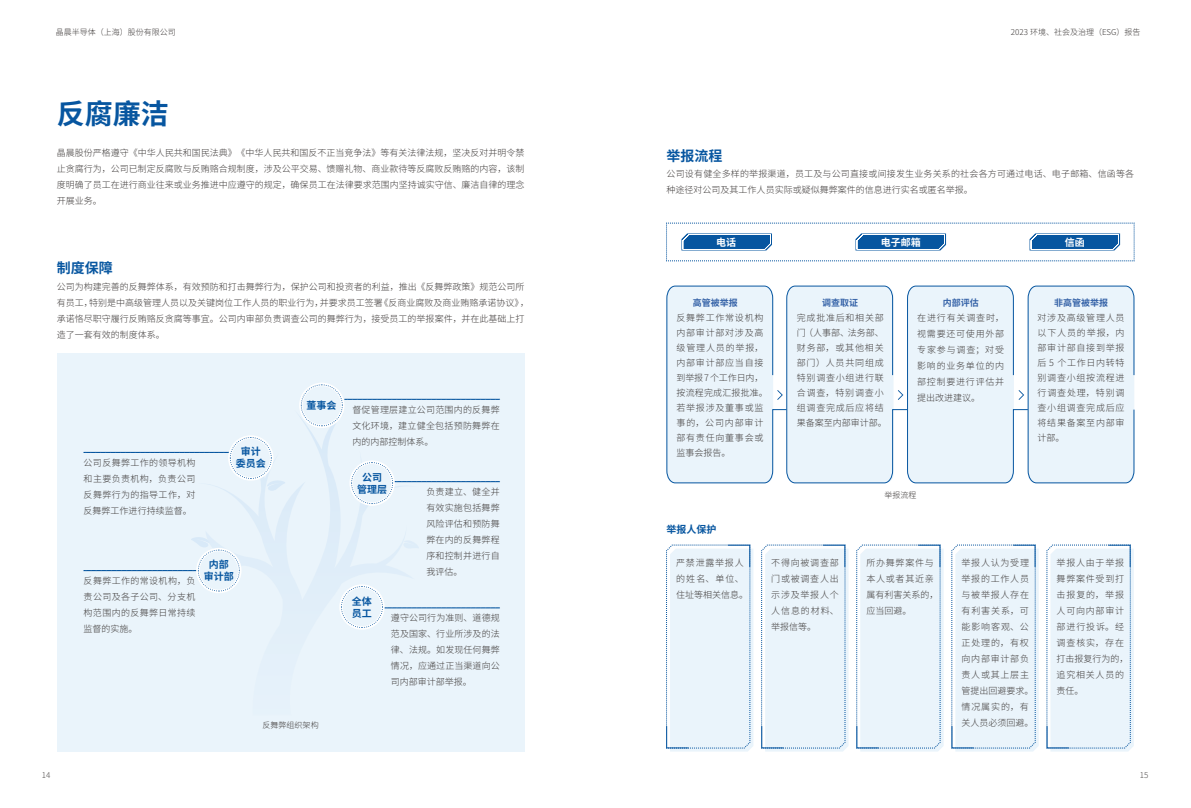
<style>
.page{position:relative;width:1191px;height:808px;background:#fff}
.page>*{position:absolute;margin:0;border:0;box-sizing:border-box;transform-origin:0 0}
.t1{font:700 28px "Source Han Sans CN";color:#0756a0}
.t2{font:700 14px "Source Han Sans CN";color:#0756a0}
.t3{font:700 10px/12px "Source Han Sans CN";color:#0756a0;text-align:center}
.t4{font:700 10px "Source Han Sans CN";color:#fff}
.t5{font:300 9px/16px "Source Han Sans CN";letter-spacing:.025em;color:#3e3a39;text-align:justify}
.t6{font:300 9px/16px "Source Han Sans CN";letter-spacing:.085em;color:#3e3a39}
.t7{font:300 9px/16px "Source Han Sans CN";color:#3e3a39}
.t8{font:300 9px/15px "Source Han Sans CN";letter-spacing:.08em;color:#3e3a39}
.t9{font:700 9px "Source Han Sans CN";color:#3663a8}
.t10{font:300 8px "Source Han Sans CN";color:#3e3a39}
.t11{font:300 8px "Source Han Sans CN";color:#4c4948}
</style>
<div class="page">
<div style="left:57px;top:353px;width:467px;height:398px;background:#eaf4fb"></div>
<svg style="left:666px;top:545px;width:87px;height:206px;background:#e7f2f9"></svg>
<svg style="left:761px;top:545px;width:87px;height:206px;background:#e7f2f9"></svg>
<svg style="left:856px;top:545px;width:87px;height:206px;background:#e7f2f9"></svg>
<svg style="left:951px;top:545px;width:87px;height:206px;background:#e7f2f9"></svg>
<svg style="left:1046px;top:545px;width:87px;height:206px;background:#e7f1f9"></svg>
<svg style="left:666px;top:223px;width:469px;height:39px"></svg>
<svg style="left:666px;top:286px;width:468px;height:197px;background:#e6f1f9"></svg>
<svg style="left:206px;top:427px;width:198px;height:166px"></svg>
<svg style="left:403px;top:540px;width:15px;height:9px"></svg>
<svg style="left:84px;top:436px;width:202px;height:56px"></svg>
<div style="left:232px;top:439px;width:38px;height:38px;background:#eaf4fb;border-radius:50%"></div>
<svg style="left:84px;top:536px;width:156px;height:56px"></svg>
<div style="left:200px;top:551px;width:38px;height:39px;background:#eaf4fb;border-radius:50%"></div>
<div style="left:339px;top:584px;width:46px;height:46px;background:#fff;border-radius:50%"></div>
<svg style="left:340px;top:585px;width:159px;height:43px"></svg>
<div style="left:343px;top:588px;width:38px;height:38px;background:#eaf4fb;border-radius:50%"></div>
<div style="left:349px;top:460px;width:46px;height:46px;background:#fff;border-radius:50%"></div>
<svg style="left:350px;top:462px;width:149px;height:43px"></svg>
<div style="left:353px;top:464px;width:38px;height:38px;background:#eaf4fb;border-radius:50%"></div>
<svg style="left:300px;top:384px;width:199px;height:43px"></svg>
<p class="t10" style="left:56px;top:27px;width:121px">晶晨半导体（上海）股份有限公司</p>
<p class="t10" style="left:1011px;top:27px;width:131px">2023 环境、社会及治理（ESG）报告</p>
<h1 class="t1" style="left:57px;top:98px;width:113px">反腐廉洁</h1>
<p class="t5" style="left:57px;top:145px;width:469px">晶晨股份严格遵守《中华人民共和国民法典》《中华人民共和国反不正当竞争法》等有关法律法规，坚决反对并明令禁止贪腐行为，公司已制定反腐败与反贿赂合规制度，涉及公平交易、馈赠礼物、商业款待等反腐败反贿赂的内容，该制度明确了员工在进行商业往来或业务推进中应遵守的规定，确保员工在法律要求范围内坚持诚实守信、廉洁自律的理念开展业务。</p>
<h2 class="t2" style="left:57px;top:260px;width:57px">制度保障</h2>
<p class="t7" style="left:57px;top:278px;width:474px">公司为构建完善的反舞弊体系，有效预防和打击舞弊行为，保护公司和投资者的利益，推出《反舞弊政策》规范公司所有员工，特别是中高级管理人员以及关键岗位工作人员的职业行为，并要求员工签署《反商业腐败及商业贿赂承诺协议》，承诺恪尽职守履行反贿赂反贪腐等事宜。公司内审部负责调查公司的舞弊行为，接受员工的举报案件，并在此基础上打造了一套有效的制度体系。</p>
<p class="t5" style="left:84px;top:454px;width:113px">公司反舞弊工作的领导机构和主要负责机构，负责公司反舞弊行为的指导工作，对反舞弊工作进行持续监督。</p>
<p class="t3" style="left:236px;top:446px;width:31px">审计委员会</p>
<p class="t5" style="left:84px;top:573px;width:113px">反舞弊工作的常设机构，负责公司及各子公司、分支机构范围内的反舞弊日常持续监督的实施。</p>
<p class="t3" style="left:204px;top:559px;width:31px">内部审计部</p>
<p class="t3" style="left:306px;top:400px;width:31px">董事会</p>
<p class="t10" style="left:263px;top:720px;width:57px">反舞弊组织架构</p>
<p class="t5" style="left:352px;top:401px;width:149px">督促管理层建立公司范围内的反舞弊文化环境，建立健全包括预防舞弊在内的内部控制体系。</p>
<p class="t3" style="left:357px;top:471px;width:31px">公司管理层</p>
<p class="t5" style="left:426px;top:484px;width:75px">负责建立、健全并有效实施包括舞弊风险评估和预防舞弊在内的反舞弊程序和控制并进行自我评估。</p>
<p class="t5" style="left:391px;top:610px;width:110px">遵守公司行为准则、道德规范及国家、行业所涉及的法律、法规。如发现任何舞弊情况，应通过正当渠道向公司内部审计部举报。</p>
<p class="t3" style="left:352px;top:595px;width:21px;text-align:left">全体员工</p>
<h2 class="t2" style="left:666px;top:148px;width:57px">举报流程</h2>
<p class="t5" style="left:666px;top:166px;width:469px">公司设有健全多样的举报渠道，员工及与公司直接或间接发生业务关系的社会各方可通过电话、电子邮箱、信函等各种途径对公司及其工作人员实际或疑似舞弊案件的信息进行实名或匿名举报。</p>
<p class="t4" style="left:716px;top:236px;width:21px">电话</p>
<p class="t4" style="left:880px;top:236px;width:41px">电子邮箱</p>
<p class="t4" style="left:1064px;top:236px;width:21px">信函</p>
<p class="t9" style="left:693px;top:297px;width:46px">高管被举报</p>
<p class="t8" style="left:676px;top:310px;width:93px">反舞弊工作常设机构内部审计部对涉及高级管理人员的举报，内部审计部应当自接到举报7个工作日内，按流程完成汇报批准。若举报涉及董事或监事的，公司内部审计部有责任向董事会或监事会报告。</p>
<p class="t3" style="left:666px;top:524px;width:51px">举报人保护</p>
<p class="t9" style="left:822px;top:297px;width:37px">调查取证</p>
<p class="t9" style="left:942px;top:297px;width:37px">内部评估</p>
<p class="t9" style="left:1054px;top:297px;width:55px">非高管被举报</p>
<p class="t8" style="left:797px;top:310px;width:91px">完成批准后和相关部门（人事部、法务部、财务部，或其他相关部门）人员共同组成特别调查小组进行联合调查，特别调查小组调查完成后应将结果备案至内部审计部。</p>
<p class="t5" style="left:917px;top:310px;width:88px">在进行有关调查时，视需要还可使用外部专家参与调查；对受影响的业务单位的内部控制要进行评估并提出改进建议。</p>
<p class="t5" style="left:1037px;top:310px;width:88px;line-height:15px">对涉及高级管理人员以下人员的举报，内部审计部自接到举报后 5 个工作日内转特别调查小组按流程进行调查处理，特别调查小组调查完成后应将结果备案至内部审计部。</p>
<p class="t10" style="left:884px;top:491px;width:33px">举报流程</p>
<p class="t6" style="left:676px;top:554px;width:73px">严禁泄露举报人的姓名、单位、住址等相关信息。</p>
<p class="t5" style="left:771px;top:554px;width:69px">不得向被调查部门或被调查人出示涉及举报人个人信息的材料、举报信等。</p>
<p class="t6" style="left:866px;top:554px;width:73px">所办舞弊案件与本人或者其近亲属有利害关系的，应当回避。</p>
<p class="t6" style="left:961px;top:554px;width:73px">举报人认为受理举报的工作人员与被举报人存在有利害关系，可能影响客观、公正处理的，有权向内部审计部负责人或其上层主管提出回避要求。情况属实的，有关人员必须回避。</p>
<p class="t6" style="left:1056px;top:554px;width:73px">举报人由于举报舞弊案件受到打击报复的，举报人可向内部审计部进行投诉。经调查核实，存在打击报复行为的，追究相关人员的责任。</p>
<p class="t11" style="left:42px;top:771px;width:10px">14</p>
<p class="t11" style="left:1139px;top:771px;width:10px">15</p>
</div>
